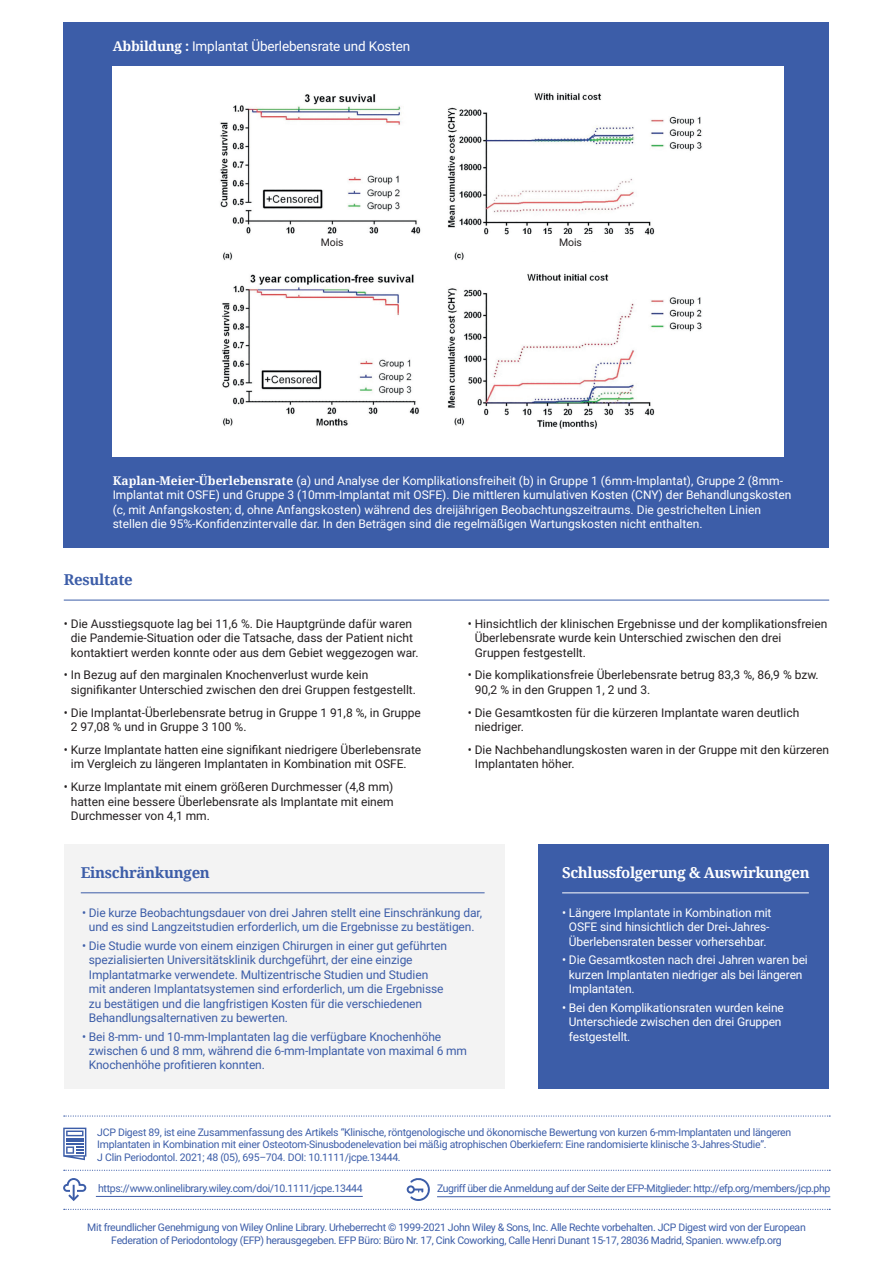
<style>
.page{position:relative;width:893px;height:1263px;background:#fff}
.page>*{position:absolute;margin:0;border:0;box-sizing:border-box;transform-origin:0 0}
.t1{font:700 15px "Noto Serif";letter-spacing:-.03em;color:#fff}
.t2{font:700 15px "Noto Serif";letter-spacing:-.02em;color:#3c5da8}
.t3{font:13.5px "Roboto";letter-spacing:-.01em;color:#fff}
.t4{font:12px/14.4px "Roboto";color:#231f20}
.t5{font:12px/14.4px "Roboto";color:#fff}
.t6{font:12px/14.4px "Roboto";letter-spacing:-.01em;color:#3c5da8}
.t7{font:10.5px/12.6px "Roboto";letter-spacing:-.03em;color:#3c5da8;text-align:center}
.t8{font:10.5px "Roboto";letter-spacing:-.01em;color:#231f20}
.s1{font-family:"Noto Serif";font-weight:700}
</style>
<div class="page">
<div style="left:64px;top:23px;width:765px;height:525px;background:#3c5da8"></div>
<div style="left:113px;top:66px;width:671px;height:390px;background:#fff"></div>
<img style="left:220px;top:93px;width:482px;height:336px">
<div style="left:276px;top:234px;width:113px;height:17px;background:#fff"></div>
<div style="left:514px;top:234px;width:113px;height:17px;background:#fff"></div>
<svg style="left:64px;top:1209px;width:766px;height:1px"></svg>
<svg style="left:64px;top:1115px;width:766px;height:1px"></svg>
<svg style="left:63px;top:1127px;width:23px;height:33px"></svg>
<svg style="left:64px;top:1170px;width:766px;height:1px"></svg>
<hr style="left:96px;top:1196px;width:267px;height:1px;background:#3c5da8">
<svg style="left:63px;top:1178px;width:24px;height:23px"></svg>
<div style="left:64px;top:844px;width:440px;height:245px;background:#f3f3f3"></div>
<hr style="left:81px;top:892px;width:404px;height:1px;background:#3c5da8">
<div style="left:538px;top:844px;width:291px;height:245px;background:#3c5da8"></div>
<hr style="left:562px;top:892px;width:247px;height:1px;background:#fff">
<hr style="left:437px;top:1196px;width:393px;height:1px;background:#3c5da8">
<svg style="left:407px;top:1178px;width:23px;height:23px"></svg>
<hr style="left:64px;top:600px;width:765px;height:1px;background:#3c5da8">
<p class="t3" style="left:113px;top:36px;width:299px"><span class="s1">Abbildung :</span> Implantat Überlebensrate und Kosten</p>
<p class="t8" style="left:321px;top:235px;width:24px">Mois</p>
<p class="t8" style="left:559px;top:235px;width:24px">Mois</p>
<p class="t5" style="left:113px;top:473px;width:680px"><span class="s1">Kaplan-Meier-Überlebensrate</span> (a) und Analyse der Komplikationsfreiheit (b) in Gruppe 1 (6mm-Implantat), Gruppe 2 (8mm-Implantat mit OSFE) und Gruppe 3 (10mm-Implantat mit OSFE). Die mittleren kumulativen Kosten (CNY) der Behandlungskosten (c, mit Anfangskosten; d, ohne Anfangskosten) während des dreijährigen Beobachtungszeitraums. Die gestrichelten Linien stellen die 95%-Konfidenzintervalle dar. In den Beträgen sind die regelmäßigen Wartungskosten nicht enthalten.</p>
<p class="t2" style="left:64px;top:569px;width:71px">Resultate</p>
<p class="t4" style="left:64px;top:616px;width:356px;text-align:center">• Die Ausstiegsquote lag bei 11,6 %. Die Hauptgründe dafür waren die Pandemie-Situation oder die Tatsache, dass der Patient nicht kontaktiert werden konnte oder aus dem Gebiet weggezogen war.</p>
<p class="t4" style="left:71px;top:667px;width:347px;text-indent:-7px">• In Bezug auf den marginalen Knochenverlust wurde kein signifikanter Unterschied zwischen den drei Gruppen festgestellt.</p>
<p class="t4" style="left:71px;top:705px;width:352px;text-indent:-7px">• Die Implantat-Überlebensrate betrug in Gruppe 1 91,8 %, in Gruppe<br>2 97,08 % und in Gruppe 3 100 %.</p>
<p class="t4" style="left:71px;top:742px;width:352px;text-indent:-7px">• Kurze Implantate hatten eine signifikant niedrigere Überlebensrate im Vergleich zu längeren Implantaten in Kombination mit OSFE.</p>
<p class="t4" style="left:71px;top:779px;width:324px;text-align:justify;text-indent:-7px">• Kurze Implantate mit einem größeren Durchmesser (4,8 mm) hatten eine bessere Überlebensrate als Implantate mit einem Durchmesser von 4,1 mm.</p>
<p class="t2" style="left:81px;top:861px;width:131px">Einschränkungen</p>
<p class="t4" style="left:475px;top:616px;width:354px;text-indent:-7px">• Hinsichtlich der klinischen Ergebnisse und der komplikationsfreien<br>Überlebensrate wurde kein Unterschied zwischen den drei<br>Gruppen festgestellt.</p>
<p class="t4" style="left:475px;top:667px;width:345px;text-indent:-7px">• Die komplikationsfreie Überlebensrate betrug 83,3 %, 86,9 % bzw.<br>90,2 % in den Gruppen 1, 2 und 3.</p>
<p class="t4" style="left:475px;top:705px;width:326px;text-indent:-7px">• Die Gesamtkosten für die kürzeren Implantate waren deutlich niedriger.</p>
<p class="t4" style="left:475px;top:742px;width:356px;text-indent:-7px">• Die Nachbehandlungskosten waren in der Gruppe mit den kürzeren<br>Implantaten höher.</p>
<p class="t1" style="left:562px;top:862px;width:249px">Schlussfolgerung &amp; Auswirkungen</p>
<p class="t6" style="left:82px;top:905px;width:401px;text-align:center">• Die kurze Beobachtungsdauer von drei Jahren stellt eine Einschränkung dar, und es sind Langzeitstudien erforderlich, um die Ergebnisse zu bestätigen.</p>
<p class="t6" style="left:89px;top:938px;width:360px;text-indent:-7px">• Die Studie wurde von einem einzigen Chirurgen in einer gut geführten spezialisierten Universitätsklinik durchgeführt, der eine einzige Implantatmarke verwendete. Multizentrische Studien und Studien mit anderen Implantatsystemen sind erforderlich, um die Ergebnisse zu bestätigen und die langfristigen Kosten für die verschiedenen Behandlungsalternativen zu bewerten.</p>
<p class="t6" style="left:89px;top:1029px;width:380px;text-indent:-7px">• Bei 8-mm- und 10-mm-Implantaten lag die verfügbare Knochenhöhe zwischen 6 und 8 mm, während die 6-mm-Implantate von maximal 6 mm<br>Knochenhöhe profitieren konnten.</p>
<p class="t5" style="left:562px;top:905px;width:211px;text-align:center">• Längere Implantate in Kombination mit<br>OSFE sind hinsichtlich der Drei-Jahres-<br>Überlebensraten besser vorhersehbar.</p>
<p class="t5" style="left:569px;top:952px;width:240px;text-indent:-7px">• Die Gesamtkosten nach drei Jahren waren bei kurzen Implantaten niedriger als bei längeren<br>Implantaten.</p>
<p class="t5" style="left:569px;top:1000px;width:217px;text-indent:-7px">• Bei den Komplikationsraten wurden keine<br>Unterschiede zwischen den drei Gruppen festgestellt.</p>
<p class="t7" style="left:97px;top:1125px;width:696px;text-align:left">JCP Digest 89, ist eine Zusammenfassung des Artikels “Klinische, röntgenologische und ökonomische Bewertung von kurzen 6-mm-Implantaten und längeren<br>Implantaten in Kombination mit einer Osteotom-Sinusbodenelevation bei mäßig atrophischen Oberkiefern: Eine randomisierte klinische 3-Jahres-Studie”.</p>
<p class="t7" style="left:97px;top:1150px;width:305px">J Clin Periodontol. 2021; 48 (05), 695–704. DOI: 10.1111/jcpe.13444.</p>
<p class="t7" style="left:98px;top:1181px;width:266px">https://www.onlinelibrary.wiley.com/doi/10.1111/jcpe.13444</p>
<p class="t7" style="left:437px;top:1182px;width:395px">Zugriff über die Anmeldung auf der Seite der EFP-Mitglieder: http://efp.org/members/jcp.php</p>
<p class="t7" style="left:87px;top:1221px;width:720px">Mit freundlicher Genehmigung von Wiley Online Library. Urheberrecht © 1999-2021 John Wiley &amp; Sons, Inc. Alle Rechte vorbehalten. JCP Digest wird von der European<br>Federation of Periodontology (EFP) herausgegeben. EFP Büro: Büro Nr. 17, Cink Coworking, Calle Henri Dunant 15-17, 28036 Madrid, Spanien. www.efp.org</p>
</div>
